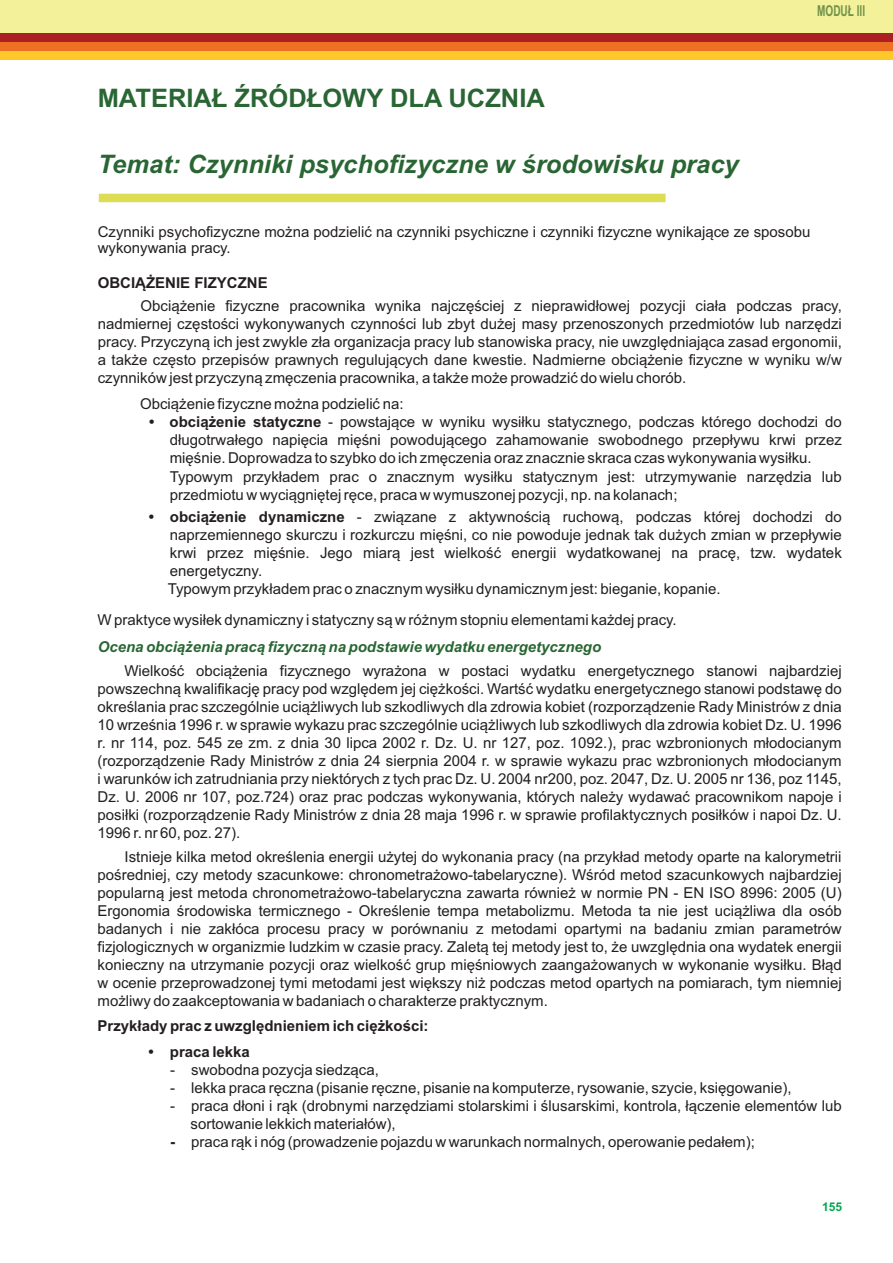
<style>
.page{position:relative;width:893px;height:1263px;background:#fff}
.page>*{position:absolute;margin:0;border:0;box-sizing:border-box;transform-origin:0 0}
.t1{font:italic 700 25.5px "Arial";color:#296633}
.t2{font:700 25.5px "Arial";color:#296633}
.t3{font:15px/18px "Arial";color:#231f20}
.t4{font:700 15px "Arial";color:#231f20}
.t5{font:italic 700 15px "Arial";color:#296633}
.t6{font:700 15px "Arial Narrow";color:#70924b;scale:.82 1}
.t7{font:700 12px "Arial";color:#00a54f}
.s1{font-weight:700}
</style>
<div class="page">
<div style="left:0;top:0;width:893px;height:35px;background:#f3f199"></div>
<div style="left:0;top:51px;width:893px;height:9px;background:#fec829"></div>
<div style="left:0;top:42px;width:893px;height:9px;background:#ed7025"></div>
<div style="left:0;top:33px;width:893px;height:9px;background:#ab2023"></div>
<div style="left:99px;top:194px;width:567px;height:8px;background:#dcdd53"></div>
<h1 class="t2" style="left:98px;top:88px;width:449px">MATERIAŁ ŹRÓDŁOWY DLA UCZNIA</h1>
<h1 class="t1" style="left:98px;top:154px;width:642px">Temat: Czynniki psychofizyczne w środowisku pracy</h1>
<p class="t6" style="left:817px;top:5px;width:60px">MODUŁ III</p>
<p class="t3" style="left:98px;top:225px;width:714px;line-height:15.6px">Czynniki psychofizyczne można podzielić na czynniki psychiczne i czynniki fizyczne wynikające ze sposobu wykonywania pracy.</p>
<p class="t4" style="left:98px;top:277px;width:172px">OBCIĄŻENIE FIZYCZNE</p>
<p class="t3" style="left:98px;top:298px;width:746px;text-align:justify;text-indent:43px">Obciążenie fizyczne pracownika wynika najczęściej z nieprawidłowej pozycji ciała podczas pracy, nadmiernej częstości wykonywanych czynności lub zbyt dużej masy przenoszonych przedmiotów lub narzędzi pracy. Przyczyną ich jest zwykle zła organizacja pracy lub stanowiska pracy, nie uwzględniająca zasad ergonomii, a także często przepisów prawnych regulujących dane kwestie. Nadmierne obciążenie fizyczne w wyniku w/w czynników jest przyczyną zmęczenia pracownika, a także może prowadzić do wielu chorób.</p>
<p class="t3" style="left:140px;top:396px;width:265px">Obciążenie fizyczne można podzielić na:</p>
<p class="t3" style="left:170px;top:414px;width:674px;text-indent:-21px"><span class="s1">• obciążenie statyczne</span> - powstające w wyniku wysiłku statycznego, podczas którego dochodzi do długotrwałego napięcia mięśni powodującego zahamowanie swobodnego przepływu krwi przez mięśnie. Doprowadza to szybko do ich zmęczenia oraz znacznie skraca czas wykonywania wysiłku.<br>Typowym przykładem prac o znacznym wysiłku statycznym jest: utrzymywanie narzędzia lub przedmiotu w wyciągniętej ręce, praca w wymuszonej pozycji, np. na kolanach;</p>
<p class="t3" style="left:168px;top:509px;width:676px;text-indent:-19px"><span class="s1">• obciążenie dynamiczne</span> - związane z aktywnością ruchową, podczas której dochodzi do naprzemiennego skurczu i rozkurczu mięśni, co nie powoduje jednak tak dużych zmian w przepływie krwi przez mięśnie. Jego miarą jest wielkość energii wydatkowanej na pracę, tzw. wydatek energetyczny.<br>Typowym przykładem prac o znacznym wysiłku dynamicznym jest: bieganie, kopanie.</p>
<p class="t3" style="left:98px;top:612px;width:581px">W praktyce wysiłek dynamiczny i statyczny są w różnym stopniu elementami każdej pracy.</p>
<p class="t3" style="left:98px;top:663px;width:746px;text-align:justify;text-indent:27px">Wielkość obciążenia fizycznego wyrażona w postaci wydatku energetycznego stanowi najbardziej powszechną kwalifikację pracy pod względem jej ciężkości. Wartść wydatku energetycznego stanowi podstawę do określania prac szczególnie uciążliwych lub szkodliwych dla zdrowia kobiet (rozporządzenie Rady Ministrów z dnia 10 września 1996 r. w sprawie wykazu prac szczególnie uciążliwych lub szkodliwych dla zdrowia kobiet Dz. U. 1996 r. nr 114, poz. 545 ze zm. z dnia 30 lipca 2002 r. Dz. U. nr 127, poz. 1092.), prac wzbronionych młodocianym (rozporządzenie Rady Ministrów z dnia 24 sierpnia 2004 r. w sprawie wykazu prac wzbronionych młodocianym i warunków ich zatrudniania przy niektórych z tych prac Dz. U. 2004 nr200, poz. 2047, Dz. U. 2005 nr 136, poz 1145, Dz. U. 2006 nr 107, poz.724) oraz prac podczas wykonywania, których należy wydawać pracownikom napoje i posiłki (rozporządzenie Rady Ministrów z dnia 28 maja 1996 r. w sprawie profilaktycznych posiłków i napoi Dz. U.<br>1996 r. nr 60, poz. 27).</p>
<p class="t3" style="left:98px;top:849px;width:746px;text-align:justify;text-indent:27px">Istnieje kilka metod określenia energii użytej do wykonania pracy (na przykład metody oparte na kalorymetrii pośredniej, czy metody szacunkowe: chronometrażowo-tabelaryczne). Wśród metod szacunkowych najbardziej popularną jest metoda chronometrażowo-tabelaryczna zawarta również w normie PN - EN ISO 8996: 2005 (U)<br>Ergonomia środowiska termicznego - Określenie tempa metabolizmu. Metoda ta nie jest uciążliwa dla osób badanych i nie zakłóca procesu pracy w porównaniu z metodami opartymi na badaniu zmian parametrów fizjologicznych w organizmie ludzkim w czasie pracy. Zaletą tej metody jest to, że uwzględnia ona wydatek energii konieczny na utrzymanie pozycji oraz wielkość grup mięśniowych zaangażowanych w wykonanie wysiłku. Błąd w ocenie przeprowadzonej tymi metodami jest większy niż podczas metod opartych na pomiarach, tym niemniej możliwy do zaakceptowania w badaniach o charakterze praktycznym.</p>
<p class="t4" style="left:98px;top:1020px;width:332px">Przykłady prac z uwzględnieniem ich ciężkości:</p>
<p class="t4" style="left:149px;top:1046px;width:103px">• praca lekka</p>
<p class="t3" style="left:170px;top:1062px;width:210px">- swobodna pozycja siedząca,</p>
<p class="t3" style="left:170px;top:1080px;width:623px">- lekka praca ręczna (pisanie ręczne, pisanie na komputerze, rysowanie, szycie, księgowanie),</p>
<p class="t3" style="left:191px;top:1098px;width:653px;text-indent:-20px">- praca dłoni i rąk (drobnymi narzędziami stolarskimi i ślusarskimi, kontrola, łączenie elementów lub sortowanie lekkich materiałów),</p>
<p class="t3" style="left:170px;top:1134px;width:586px"><span class="s1">-</span> praca rąk i nóg (prowadzenie pojazdu w warunkach normalnych, operowanie pedałem);</p>
<p class="t5" style="left:98px;top:641px;width:505px">Ocena obciążenia pracą fizyczną na podstawie wydatku energetycznego</p>
<p class="t7" style="left:822px;top:1202px;width:22px">155</p>
</div>
